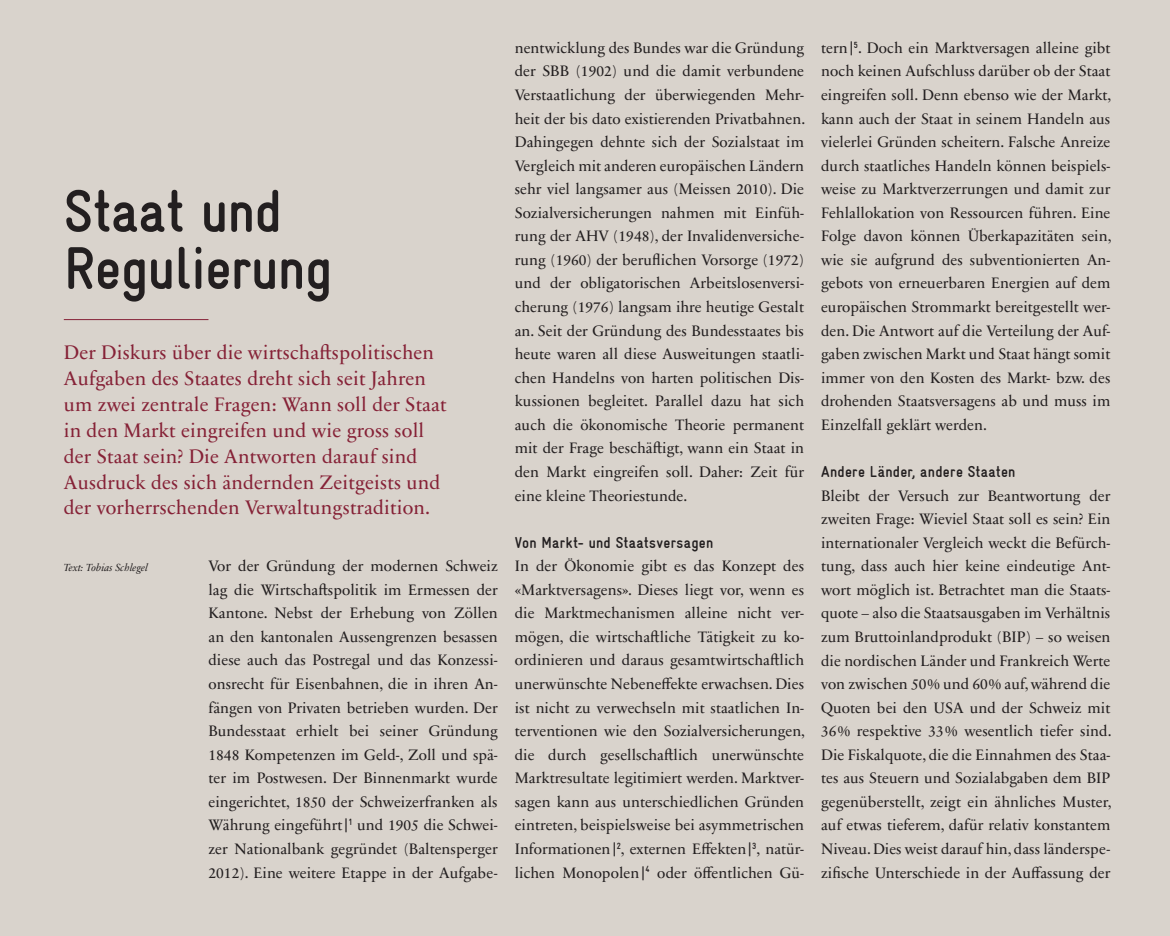
<style>
.page{position:relative;width:1170px;height:936px;background:#fff}
.page>*{position:absolute;margin:0;border:0;box-sizing:border-box;transform-origin:0 0}
.t1{font:700 condensed 60px/57px "Gravur";letter-spacing:-.01em;color:#231f20}
.t2{font:19.8px/26px "Sabon Next LT Pro";letter-spacing:.01em;color:#862237}
.t3{font:700 condensed 15.75px "Gravur";letter-spacing:.015em;color:#231f20}
.t4{font:15.3px/23.5px "Sabon Next LT Pro";letter-spacing:.005em;color:#231f20;text-align:justify}
.t5{font:italic 10.5px "Sabon Next LT Pro";letter-spacing:.005em;color:#231f20}
.s1{font-family:"Gravur";font-stretch:condensed}
</style>
<div class="page">
<div style="left:0;top:0;width:1169px;height:935px;background:#d9d3cc"></div>
<hr style="left:64px;top:319px;width:144px;height:1px;background:#862237">
<h1 class="t1" style="left:64px;top:183px;width:270px">Staat und<br>Regulierung</h1>
<p class="t2" style="left:64px;top:338px;width:384px">Der Diskurs über die wirtschaftspolitischen Aufgaben des Staates dreht sich seit Jahren um zwei zentrale Fragen: Wann soll der Staat in den Markt eingreifen und wie gross soll der Staat sein? Die Antworten darauf sind Ausdruck des sich ändernden Zeitgeists und der vorherrschenden Verwaltungstradition.</p>
<p class="t5" style="left:64px;top:559px;width:86px">Text: Tobias Schlegel</p>
<p class="t4" style="left:208px;top:553px;width:291px">Vor der Gründung der modernen Schweiz lag die Wirtschaftspolitik im Ermessen der Kantone. Nebst der Erhebung von Zöllen an den kantonalen Aussengrenzen besassen diese auch das Postregal und das Konzessi&shy;onsrecht für Eisenbahnen, die in ihren An&shy;fängen von Privaten betrieben wurden. Der Bundesstaat erhielt bei seiner Gründung 1848 Kompetenzen im Geld-, Zoll und spä&shy;ter im Postwesen. Der Binnenmarkt wurde eingerichtet, 1850 der Schweizerfranken als Währung eingeführt<span class="s1">|</span><sup>1</sup> und 1905 die Schwei&shy;zer Nationalbank gegründet (Baltensperger 2012). Eine weitere Etappe in der Aufgabe-</p>
<p class="t4" style="left:514px;top:35px;width:292px">nentwicklung des Bundes war die Gründung der SBB (1902) und die damit verbundene Verstaatlichung der überwiegenden Mehr&shy;heit der bis dato existierenden Privatbahnen.<br>Dahingegen dehnte sich der Sozialstaat im Vergleich mit anderen europäischen Ländern sehr viel langsamer aus (Meissen 2010). Die Sozialversicherungen nahmen mit Einfüh&shy;rung der AHV (1948), der Invalidenversiche&shy;rung (1960) der beruflichen Vorsorge (1972) und der obligatorischen Arbeitslosenversi&shy;cherung (1976) langsam ihre heutige Gestalt an. Seit der Gründung des Bundesstaates bis heute waren all diese Ausweitungen staatli&shy;chen Handelns von harten politischen Dis&shy;kussionen begleitet. Parallel dazu hat sich auch die ökonomische Theorie permanent mit der Frage beschäftigt, wann ein Staat in den Markt eingreifen soll. Daher: Zeit für eine kleine Theoriestunde.</p>
<p class="t3" style="left:514px;top:533px;width:200px">Von Markt- und Staatsversagen</p>
<p class="t4" style="left:514px;top:553px;width:292px">In der Ökonomie gibt es das Konzept des «Marktversagens». Dieses liegt vor, wenn es die Marktmechanismen alleine nicht ver&shy;mögen, die wirtschaftliche Tätigkeit zu ko&shy;ordinieren und daraus gesamtwirtschaftlich unerwünschte Nebeneffekte erwachsen. Dies ist nicht zu verwechseln mit staatlichen In&shy;terventionen wie den Sozialversicherungen, die durch gesellschaftlich unerwünschte Marktresultate legitimiert werden. Marktver&shy;sagen kann aus unterschiedlichen Gründen eintreten, beispielsweise bei asymmetrischen Informationen<span class="s1">|</span><sup>2</sup>, externen Effekten<span class="s1">|</span><sup>3</sup>, natür&shy;lichen Monopolen<span class="s1">|</span><sup>4</sup> oder öffentlichen Gü-</p>
<p class="t4" style="left:821px;top:35px;width:292px">tern<span class="s1">|</span><sup>5</sup>. Doch ein Marktversagen alleine gibt noch keinen Aufschluss darüber ob der Staat eingreifen soll. Denn ebenso wie der Markt, kann auch der Staat in seinem Handeln aus vielerlei Gründen scheitern. Falsche Anreize durch staatliches Handeln können beispiels&shy;weise zu Marktverzerrungen und damit zur Fehlallokation von Ressourcen führen. Eine Folge davon können Überkapazitäten sein, wie sie aufgrund des subventionierten An&shy;gebots von erneuerbaren Energien auf dem europäischen Strommarkt bereitgestellt wer&shy;den. Die Antwort auf die Verteilung der Auf&shy;gaben zwischen Markt und Staat hängt somit immer von den Kosten des Markt- bzw. des drohenden Staatsversagens ab und muss im Einzelfall geklärt werden.</p>
<p class="t3" style="left:821px;top:463px;width:196px">Andere Länder, andere Staaten</p>
<p class="t4" style="left:821px;top:483px;width:292px">Bleibt der Versuch zur Beantwortung der zweiten Frage: Wieviel Staat soll es sein? Ein internationaler Vergleich weckt die Befürch&shy;tung, dass auch hier keine eindeutige Ant&shy;wort möglich ist. Betrachtet man die Staats&shy;quote – also die Staatsausgaben im Verhältnis zum Bruttoinlandprodukt (BIP) – so weisen die nordischen Länder und Frankreich Werte von zwischen 50% und 60% auf, während die Quoten bei den USA und der Schweiz mit 36% respektive 33% wesentlich tiefer sind.<br>Die Fiskalquote, die die Einnahmen des Staa&shy;tes aus Steuern und Sozialabgaben dem BIP gegenüberstellt, zeigt ein ähnliches Muster, auf etwas tieferem, dafür relativ konstantem Niveau. Dies weist darauf hin, dass länderspe&shy;zifische Unterschiede in der Auffassung der</p>
</div>
